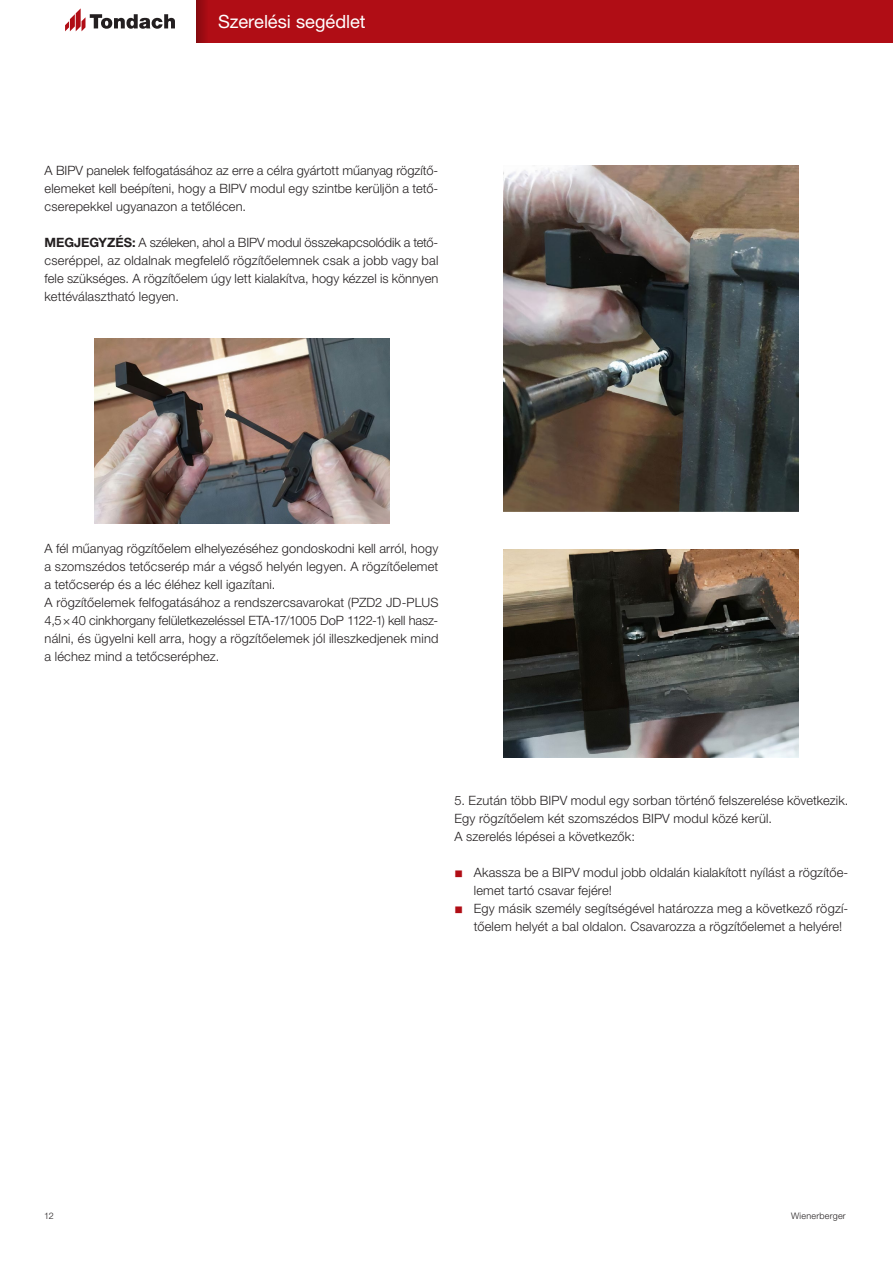
<style>
.page{position:relative;width:893px;height:1263px;background:#fff}
.page>*{position:absolute;margin:0;border:0;box-sizing:border-box;transform-origin:0 0}
.t1{font:18.3px "Helvetica Neue LT Pro";letter-spacing:-.005em;color:#fff}
.t2{font:300 12.9px/18px "Helvetica Neue LT Pro";letter-spacing:.01em;color:#231f20}
.t3{font:300 9px "Helvetica Neue LT Pro";letter-spacing:.025em;color:#231f20}
.s1{font-weight:700}
.s2{color:#b00d15}
</style>
<div class="page">
<div style="left:195px;top:0;width:698px;height:43px;background:#b00d15"></div>
<svg style="left:195px;top:0;width:11px;height:43px"></svg>
<svg style="left:65px;top:8px;width:110px;height:23px"></svg>
<img style="left:94px;top:338px;width:295px;height:186px">
<img style="left:504px;top:165px;width:295px;height:347px">
<img style="left:504px;top:549px;width:295px;height:209px">
<h1 class="t1" style="left:218px;top:10px;width:149px">Szerelési segédlet</h1>
<p class="t2" style="left:45px;top:161px;width:395px;text-align:justify">A BIPV panelek felfogatásához az erre a célra gyártott műanyag rögzítő&shy;elemeket kell beépíteni, hogy a BIPV modul egy szintbe kerüljön a tető&shy;cserepekkel ugyanazon a tetőlécen.</p>
<p class="t2" style="left:45px;top:233px;width:395px;text-align:justify"><span class="s1">MEGJEGYZÉS:</span> A széleken, ahol a BIPV modul összekapcsolódik a tető&shy;cseréppel, az oldalnak megfelelő rögzítőelemnek csak a jobb vagy bal fele szükséges. A rögzítőelem úgy lett kialakítva, hogy kézzel is könnyen kettéválasztható legyen.</p>
<p class="t2" style="left:45px;top:539px;width:395px">A fél műanyag rögzítőelem elhelyezéséhez gondoskodni kell arról, hogy a szomszédos tetőcserép már a végső helyén legyen. A rögzítőelemet a tetőcserép és a léc éléhez kell igazítani.<br>A rögzítőelemek felfogatásához a rendszercsavarokat (PZD2 JD-PLUS 4,5×40 cinkhorgany felületkezeléssel ETA-17/1005 DoP 1122-1) kell hasz&shy;nálni, és ügyelni kell arra, hogy a rögzítőelemek jól illeszkedjenek mind a léchez mind a tetőcseréphez.</p>
<p class="t2" style="left:455px;top:791px;width:393px">5. Ezután több BIPV modul egy sorban történő felszerelése következik.<br>Egy rögzítőelem két szomszédos BIPV modul közé kerül.<br>A szerelés lépései a következők:</p>
<p class="t2" style="left:474px;top:863px;width:376px;text-indent:-19px"><span class="s2">■</span> Akassza be a BIPV modul jobb oldalán kialakított nyílást a rögzítőe&shy;lemet tartó csavar fejére!</p>
<p class="t2" style="left:474px;top:899px;width:376px;text-indent:-19px"><span class="s2">■</span> Egy másik személy segítségével határozza meg a következő rögzí&shy;tőelem helyét a bal oldalon. Csavarozza a rögzítőelemet a helyére!</p>
<p class="t3" style="left:44px;top:1210px;width:11px">12</p>
<p class="t3" style="left:791px;top:1210px;width:56px">Wienerberger</p>
</div>
